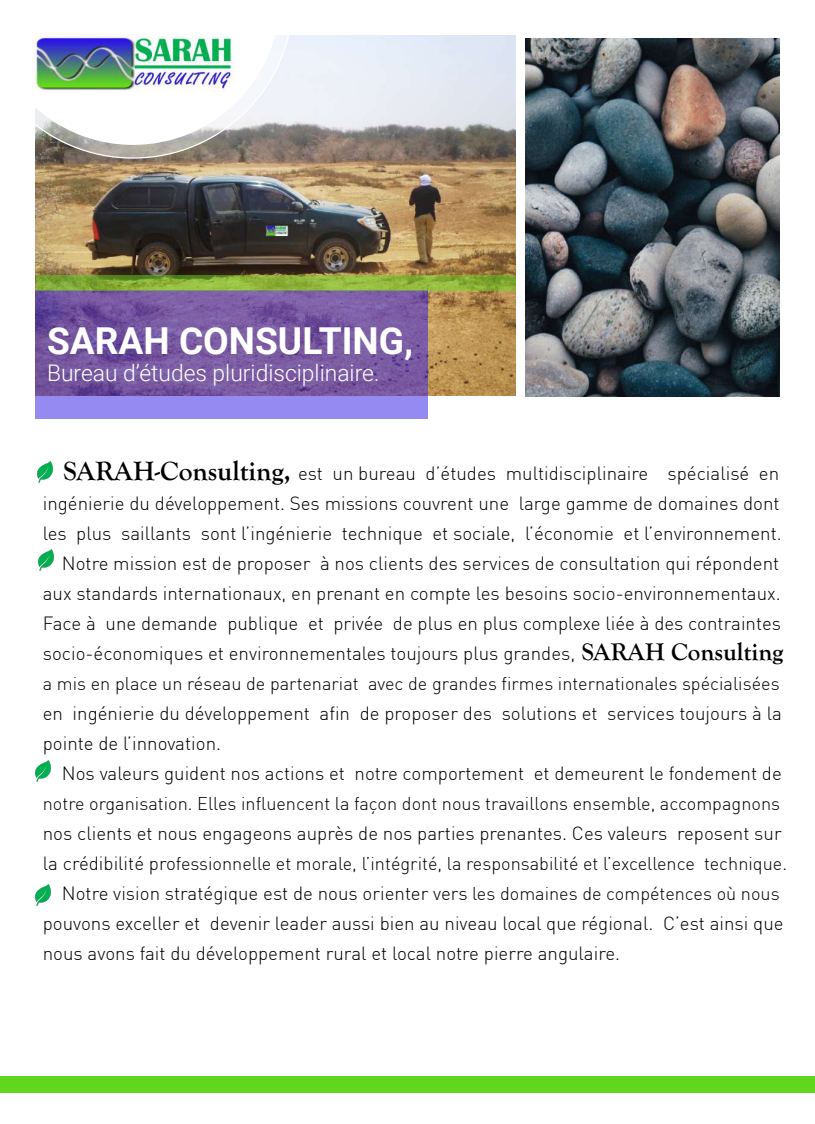
<style>
.page{position:relative;width:815px;height:1124px;background:#fff}
.page>*{position:absolute;margin:0;border:0;box-sizing:border-box;transform-origin:0 0}
.t1{font:700 37.12px "Roboto";color:#fff}
.t2{font:300 22.88px "Roboto";color:#fff}
.t3{font:300 18.75px/30px "DIN";color:#000}
.t4{font:300 18.12px "DIN";color:#000}
.s1{font-family:"Goudy Old Style T";font-weight:700;font-size:27.5px}
.s2{font-family:"Goudy Old Style T";font-weight:700;font-size:25px}
.s3{font-size:18.75px}
.s4{font-size:18.12px}
</style>
<div class="page">
<img style="left:526px;top:39px;width:254px;height:357px">
<img style="left:35px;top:35px;width:480px;height:360px">
<svg style="left:35px;top:290px;width:393px;height:128px;background:#7b60ad"></svg>
<div style="left:0;top:1075px;width:815px;height:16px;background:#61d61f"></div>
<svg style="left:35px;top:35px;width:259px;height:124px"></svg>
<svg style="left:32px;top:34px;width:248px;height:111px"></svg>
<img style="left:33px;top:34px;width:201px;height:59px">
<svg style="left:36px;top:275px;width:479px;height:15px;background:#87af37"></svg>
<img style="left:37px;top:461px;width:16px;height:21px">
<img style="left:38px;top:549px;width:16px;height:21px">
<img style="left:35px;top:760px;width:16px;height:21px">
<img style="left:35px;top:884px;width:16px;height:21px">
<h1 class="t1" style="left:47px;top:314px;width:367px">SARAH CONSULTING,</h1>
<p class="t2" style="left:47px;top:357px;width:334px">Bureau d’études pluridisciplinaire.</p>
<p class="t3" style="left:43px;top:458px;width:742px;text-align:right"><span class="s1">SARAH-Consulting,</span> est un bureau d’études multidisciplinaire spécialisé en ingénierie du développement. Ses missions couvrent une large gamme de domaines dont les plus saillants sont l’ingénierie technique et sociale, l’économie et l’environnement.<br>Notre mission est de proposer à nos clients des services de consultation qui répondent aux standards internationaux, en prenant en compte les besoins socio-environnementaux.<br>Face à une demande publique et privée de plus en plus complexe liée à des contraintes socio-économiques et environnementales toujours plus grandes, <span class="s2">SARAH Consulting</span></p>
<p class="t4" style="left:43px;top:672px;width:738px">a mis en place un réseau de partenariat avec de grandes firmes internationales spécialisées</p>
<p class="t3" style="left:43px;top:698px;width:741px">en ingénierie du développement afin de proposer des solutions et services toujours à la pointe de l’innovation.</p>
<p class="t3" style="left:62px;top:758px;width:721px">Nos valeurs guident nos actions et notre comportement et demeurent le fondement de</p>
<p class="t4" style="left:43px;top:792px;width:739px">notre organisation. Elles influencent la façon dont nous travaillons ensemble, accompagnons</p>
<p class="t3" style="left:43px;top:818px;width:740px">nos clients et nous engageons auprès de nos parties prenantes. Ces valeurs reposent sur</p>
<p class="t4" style="left:43px;top:852px;width:746px"><span class="s3">la crédibilité pro</span>fessionnelle et morale, l’intégrité, la responsabilité et l’excellence technique.</p>
<p class="t3" style="left:43px;top:878px;width:742px;text-indent:19px">Notre vision stratégique est de nous orienter vers <span class="s4">les domaines de compétences où nous </span>pouvons exceller et devenir leader aussi bien au niveau local que régional. C’est ainsi que nous avons fait du développement rural et local notre pierre angulaire.</p>
</div>
